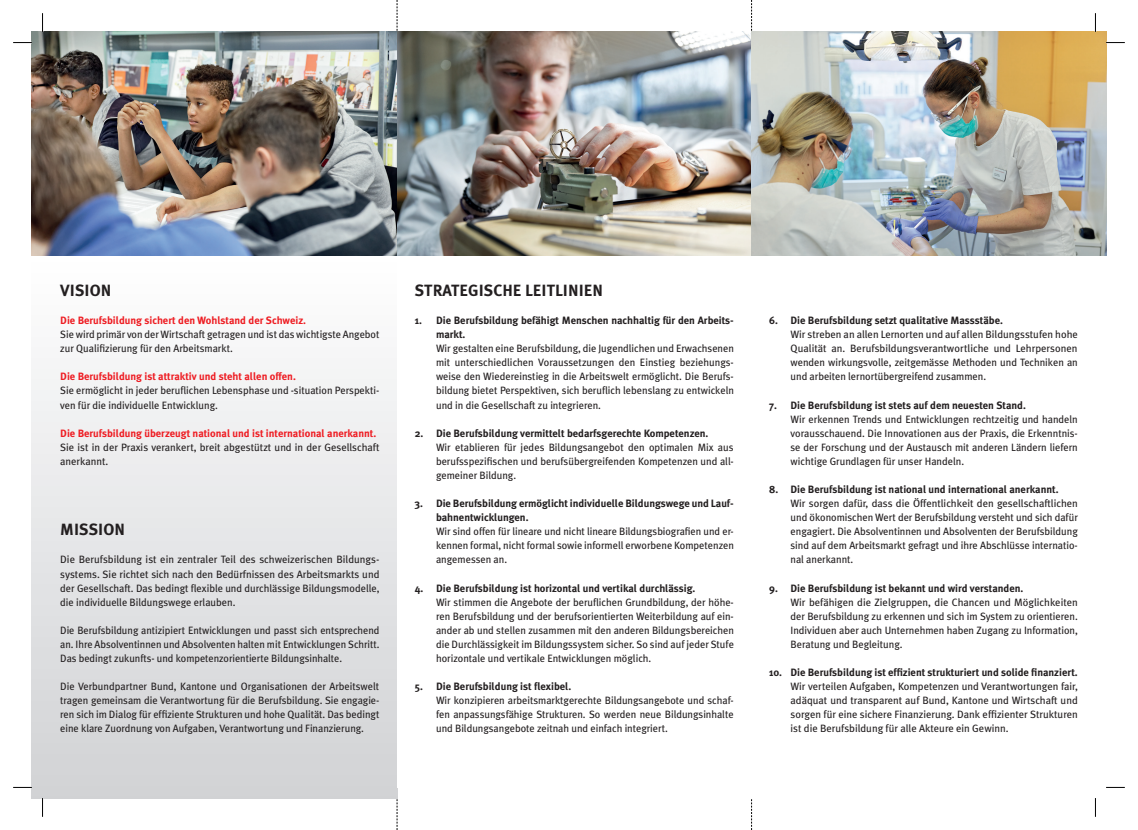
<style>
.page{position:relative;width:1138px;height:830px;background:#fff}
.page>*{position:absolute;margin:0;border:0;box-sizing:border-box;transform-origin:0 0}
.t1{font:700 16.25px "Meta Plus";letter-spacing:.005em;color:#231f20}
.t2{font:10.62px/14.1px "Meta Plus";color:#231f20;text-align:justify}
.t3{font:700 10.62px/14.1px "Meta Plus";color:#231f20}
.t4{font:700 10.62px "Meta Plus";color:#ee1d23}
</style>
<div class="page">
<svg style="left:397px;top:0;width:1px;height:32px"></svg>
<svg style="left:751px;top:0;width:1px;height:32px"></svg>
<svg style="left:397px;top:797px;width:1px;height:32px"></svg>
<svg style="left:751px;top:799px;width:1px;height:30px"></svg>
<div style="left:32px;top:255px;width:365px;height:542px;background:linear-gradient(to bottom,#fefefe,#d1d2d4)"></div>
<img style="left:32px;top:32px;width:365px;height:223px">
<img style="left:397px;top:32px;width:354px;height:223px">
<img style="left:751px;top:32px;width:355px;height:223px">
<svg style="left:13px;top:42px;width:19px;height:1px"></svg>
<svg style="left:1106px;top:42px;width:18px;height:1px"></svg>
<svg style="left:13px;top:786px;width:19px;height:1px"></svg>
<svg style="left:1106px;top:786px;width:18px;height:1px"></svg>
<svg style="left:42px;top:13px;width:1px;height:19px"></svg>
<svg style="left:42px;top:797px;width:1px;height:19px"></svg>
<svg style="left:1094px;top:13px;width:2px;height:19px"></svg>
<svg style="left:1094px;top:798px;width:2px;height:18px"></svg>
<h1 class="t1" style="left:60px;top:281px;width:52px">VISION</h1>
<h1 class="t1" style="left:415px;top:281px;width:190px">STRATEGISCHE LEITLINIEN</h1>
<p class="t4" style="left:60px;top:314px;width:247px">Die Berufsbildung sichert den Wohlstand der Schweiz.</p>
<p class="t2" style="left:60px;top:327px;width:321px">Sie wird primär von der Wirtschaft getragen und ist das wichtigste Angebot zur Qualifizierung für den Arbeitsmarkt.</p>
<p class="t4" style="left:60px;top:370px;width:237px">Die Berufsbildung ist attraktiv und steht allen offen.</p>
<p class="t2" style="left:60px;top:383px;width:320px">Sie ermöglicht in jeder beruflichen Lebensphase und -situation Perspekti&shy;ven für die individuelle Entwicklung.</p>
<p class="t4" style="left:60px;top:426px;width:317px">Die Berufsbildung überzeugt national und ist international anerkannt.</p>
<p class="t2" style="left:60px;top:439px;width:321px">Sie ist in der Praxis verankert, breit abgestützt und in der Gesellschaft anerkannt.</p>
<h1 class="t1" style="left:60px;top:520px;width:66px">MISSION</h1>
<p class="t2" style="left:60px;top:552px;width:321px">Die Berufsbildung ist ein zentraler Teil des schweizerischen Bildungs&shy;systems. Sie richtet sich nach den Bedürfnissen des Arbeitsmarkts und der Gesellschaft. Das bedingt flexible und durchlässige Bildungsmodelle, die individuelle Bildungswege erlauben.</p>
<p class="t2" style="left:60px;top:622px;width:321px">Die Berufsbildung antizipiert Entwicklungen und passt sich entsprechend an. Ihre Absolventinnen und Absolventen halten mit Entwicklungen Schritt.<br>Das bedingt zukunfts- und kompetenzorientierte Bildungsinhalte.</p>
<p class="t2" style="left:60px;top:679px;width:321px">Die Verbundpartner Bund, Kantone und Organisationen der Arbeitswelt tragen gemeinsam die Verantwortung für die Berufsbildung. Sie engagie&shy;ren sich im Dialog für effiziente Strukturen und hohe Qualität. Das bedingt eine klare Zuordnung von Aufgaben, Verantwortung und Finanzierung.</p>
<p class="t3" style="left:436px;top:313px;width:299px;text-indent:-21px">1. Die Berufsbildung befähigt Menschen nachhaltig für den Arbeits&shy;markt.</p>
<p class="t2" style="left:436px;top:341px;width:299px">Wir gestalten eine Berufsbildung, die Jugendlichen und Erwachsenen mit unterschiedlichen Voraussetzungen den Einstieg beziehungs&shy;weise den Wiedereinstieg in die Arbeitswelt ermöglicht. Die Berufs&shy;bildung bietet Perspektiven, sich beruflich lebenslang zu entwickeln und in die Gesellschaft zu integrieren.</p>
<p class="t3" style="left:415px;top:425px;width:295px">2. Die Berufsbildung vermittelt bedarfsgerechte Kompetenzen.</p>
<p class="t2" style="left:436px;top:440px;width:299px">Wir etablieren für jedes Bildungsangebot den optimalen Mix aus berufsspezifischen und berufsübergreifenden Kompetenzen und all&shy;gemeiner Bildung.</p>
<p class="t3" style="left:436px;top:496px;width:299px;text-indent:-21px">3. Die Berufsbildung ermöglicht individuelle Bildungswege und Lauf&shy;bahnentwicklungen.</p>
<p class="t2" style="left:436px;top:524px;width:299px">Wir sind offen für lineare und nicht lineare Bildungsbiografien und er&shy;kennen formal, nicht formal sowie informell erworbene Kompetenzen angemessen an.</p>
<p class="t3" style="left:415px;top:580px;width:282px">4. Die Berufsbildung ist horizontal und vertikal durchlässig.</p>
<p class="t2" style="left:436px;top:594px;width:299px">Wir stimmen die Angebote der beruflichen Grundbildung, der höhe&shy;ren Berufsbildung und der berufsorientierten Weiterbildung auf ein&shy;ander ab und stellen zusammen mit den anderen Bildungsbereichen die Durchlässigkeit im Bildungssystem sicher. So sind auf jeder Stufe horizontale und vertikale Entwicklungen möglich.</p>
<p class="t3" style="left:415px;top:679px;width:158px">5. Die Berufsbildung ist flexibel.</p>
<p class="t2" style="left:436px;top:693px;width:299px">Wir konzipieren arbeitsmarktgerechte Bildungsangebote und schaf&shy;fen anpassungsfähige Strukturen. So werden neue Bildungsinhalte und Bildungsangebote zeitnah und einfach integriert.</p>
<p class="t3" style="left:769px;top:313px;width:235px">6. Die Berufsbildung setzt qualitative Massstäbe.</p>
<p class="t2" style="left:790px;top:327px;width:289px">Wir streben an allen Lernorten und auf allen Bildungsstufen hohe Qualität an. Berufsbildungsverantwortliche und Lehrpersonen wenden wirkungsvolle, zeitgemässe Methoden und Techniken an und arbeiten lernortübergreifend zusammen.</p>
<p class="t3" style="left:769px;top:397px;width:258px">7. Die Berufsbildung ist stets auf dem neuesten Stand.</p>
<p class="t2" style="left:790px;top:411px;width:289px">Wir erkennen Trends und Entwicklungen rechtzeitig und handeln vorausschauend. Die Innovationen aus der Praxis, die Erkenntnis&shy;se der Forschung und der Austausch mit anderen Ländern liefern wichtige Grundlagen für unser Handeln.</p>
<p class="t3" style="left:769px;top:482px;width:291px">8. Die Berufsbildung ist national und international anerkannt.</p>
<p class="t2" style="left:790px;top:496px;width:289px">Wir sorgen dafür, dass die Öffentlichkeit den gesellschaftlichen und ökonomischen Wert der Berufsbildung versteht und sich dafür engagiert. Die Absolventinnen und Absolventen der Berufsbildung sind auf dem Arbeitsmarkt gefragt und ihre Abschlüsse internatio&shy;nal anerkannt.</p>
<p class="t3" style="left:769px;top:580px;width:256px">9. Die Berufsbildung ist bekannt und wird verstanden.</p>
<p class="t2" style="left:790px;top:594px;width:289px">Wir befähigen die Zielgruppen, die Chancen und Möglichkeiten der Berufsbildung zu erkennen und sich im System zu orientieren.<br>Individuen aber auch Unternehmen haben Zugang zu Information, Beratung und Begleitung.</p>
<p class="t3" style="left:769px;top:665px;width:310px">10. Die Berufsbildung ist effizient strukturiert und solide finanziert.</p>
<p class="t2" style="left:790px;top:679px;width:289px">Wir verteilen Aufgaben, Kompetenzen und Verantwortungen fair, adäquat und transparent auf Bund, Kantone und Wirtschaft und sorgen für eine sichere Finanzierung. Dank effizienter Strukturen ist die Berufsbildung für alle Akteure ein Gewinn.</p>
</div>
